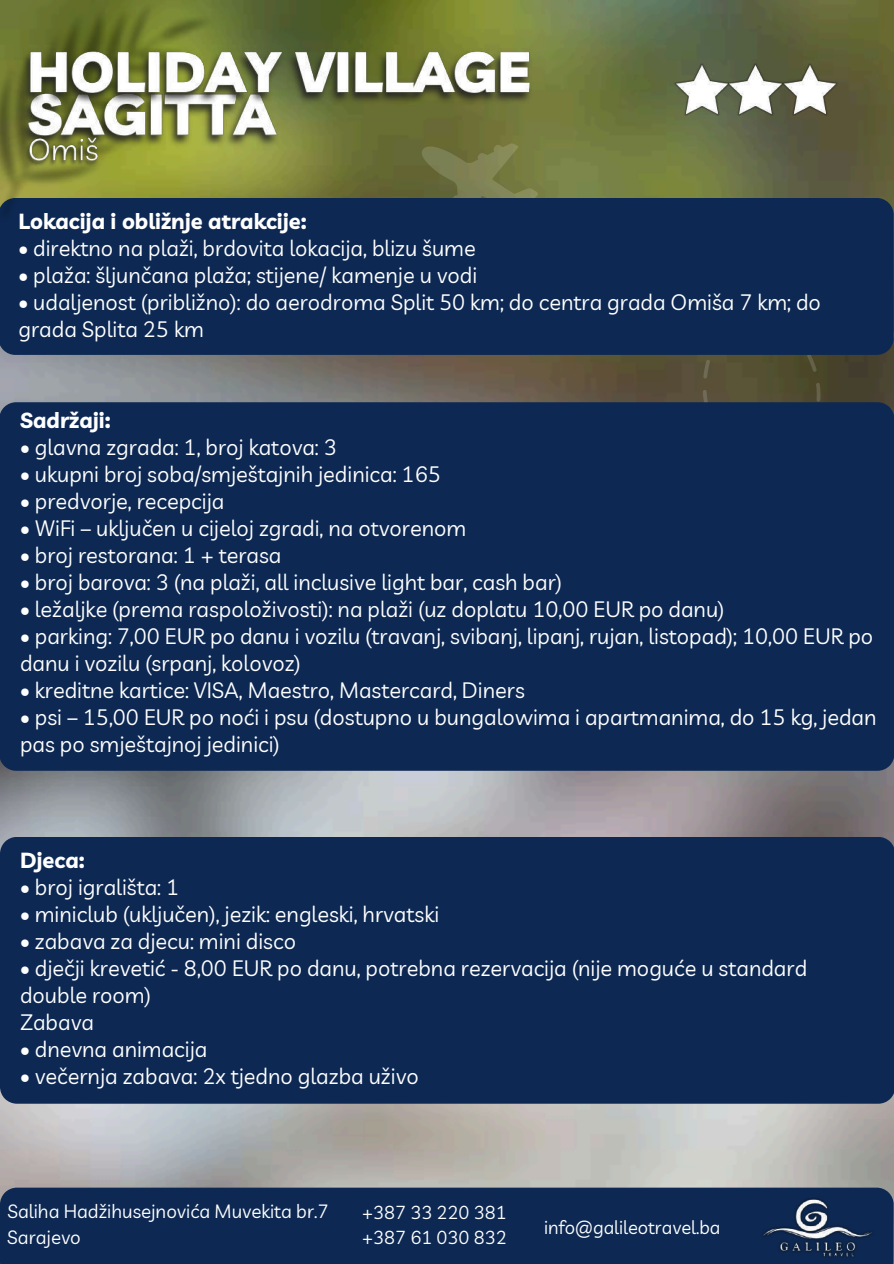
<style>
.page{position:relative;width:894px;height:1264px;background:#fff}
.page>*{position:absolute;margin:0;border:0;box-sizing:border-box;transform-origin:0 0}
.t1{font:21.75px/27px "Livvic";color:#fff}
.t2{font:700 21.75px "Livvic";color:#fff}
.t3{font:18.75px/25.5px "Livvic";color:#fff}
.t4{font:18.3px/25.5px "Livvic";color:#fff}
</style>
<div class="page">
<img style="left:0;top:0;width:893px;height:1187px">
<div style="left:0;top:1187px;width:893px;height:76px;background:#0d2953"></div>
<img style="left:755px;top:1194px;width:124px;height:65px">
<svg style="left:419px;top:126px;width:125px;height:72px;background:#747743"></svg>
<svg style="left:534px;top:151px;width:359px;height:251px;background:#61603c"></svg>
<img style="left:843px;top:1256px;width:50px;height:7px">
<div style="left:0;top:198px;width:893px;height:157px;background:#0d2953"></div>
<div style="left:0;top:402px;width:893px;height:368px;background:#0d2953"></div>
<div style="left:0;top:836px;width:893px;height:267px;background:#0d2953"></div>
<img style="left:673px;top:64px;width:53px;height:51px">
<img style="left:726px;top:64px;width:54px;height:51px">
<img style="left:0;top:0;width:215px;height:224px">
<img style="left:14px;top:77px;width:271px;height:75px">
<img style="left:17px;top:36px;width:519px;height:73px">
<img style="left:21px;top:130px;width:81px;height:40px">
<img style="left:780px;top:64px;width:58px;height:51px">
<p class="t2" style="left:18px;top:207px;width:290px">Lokacija i obližnje atrakcije:</p>
<p class="t1" style="left:18px;top:234px;width:458px">• direktno na plaži, brdovita lokacija, blizu šume</p>
<p class="t1" style="left:18px;top:261px;width:460px">• plaža: šljunčana plaža; stijene/ kamenje u vodi</p>
<p class="t1" style="left:18px;top:288px;width:803px">• udaljenost (približno): do aerodroma Split 50 km; do centra grada Omiša 7 km; do grada Splita 25 km</p>
<p class="t2" style="left:20px;top:406px;width:92px">Sadržaji:</p>
<p class="t1" style="left:20px;top:433px;width:318px">• glavna zgrada: 1, broj katova: 3</p>
<p class="t1" style="left:20px;top:460px;width:422px">• ukupni broj soba/smještajnih jedinica: 165</p>
<p class="t1" style="left:20px;top:487px;width:206px">• predvorje, recepcija</p>
<p class="t1" style="left:20px;top:514px;width:447px">• WiFi – uključen u cijeloj zgradi, na otvorenom</p>
<p class="t1" style="left:20px;top:541px;width:263px">• broj restorana: 1 + terasa</p>
<p class="t1" style="left:20px;top:568px;width:543px">• broj barova: 3 (na plaži, all inclusive light bar, cash bar)</p>
<p class="t1" style="left:20px;top:595px;width:706px">• ležaljke (prema raspoloživosti): na plaži (uz doplatu 10,00 EUR po danu)</p>
<p class="t1" style="left:20px;top:622px;width:854px">• parking: 7,00 EUR po danu i vozilu (travanj, svibanj, lipanj, rujan, listopad); 10,00 EUR po danu i vozilu (srpanj, kolovoz)</p>
<p class="t1" style="left:20px;top:676px;width:506px">• kreditne kartice: VISA, Maestro, Mastercard, Diners</p>
<p class="t1" style="left:20px;top:703px;width:857px">• psi – 15,00 EUR po noći i psu (dostupno u bungalowima i apartmanima, do 15 kg, jedan pas po smještajnoj jedinici)</p>
<p class="t2" style="left:20px;top:845px;width:66px">Djeca:</p>
<p class="t1" style="left:20px;top:873px;width:161px">• broj igrališta: 1</p>
<p class="t1" style="left:20px;top:900px;width:420px">• miniclub (uključen), jezik: engleski, hrvatski</p>
<p class="t1" style="left:20px;top:927px;width:277px">• zabava za djecu: mini disco</p>
<p class="t1" style="left:20px;top:954px;width:788px">• dječji krevetić - 8,00 EUR po danu, potrebna rezervacija (nije moguće u standard double room)<br>Zabava</p>
<p class="t1" style="left:20px;top:1035px;width:189px">• dnevna animacija</p>
<p class="t1" style="left:20px;top:1062px;width:400px">• večernja zabava: 2x tjedno glazba uživo</p>
<p class="t3" style="left:7px;top:1198px;width:323px">Saliha Hadžihusejnovića Muvekita br.7<br>Sarajevo</p>
<p class="t4" style="left:362px;top:1198px;width:146px">+387 33 220 381 +387 61 030 832</p>
<p class="t4" style="left:544px;top:1213px;width:178px">info@galileotravel.ba</p>
</div>
